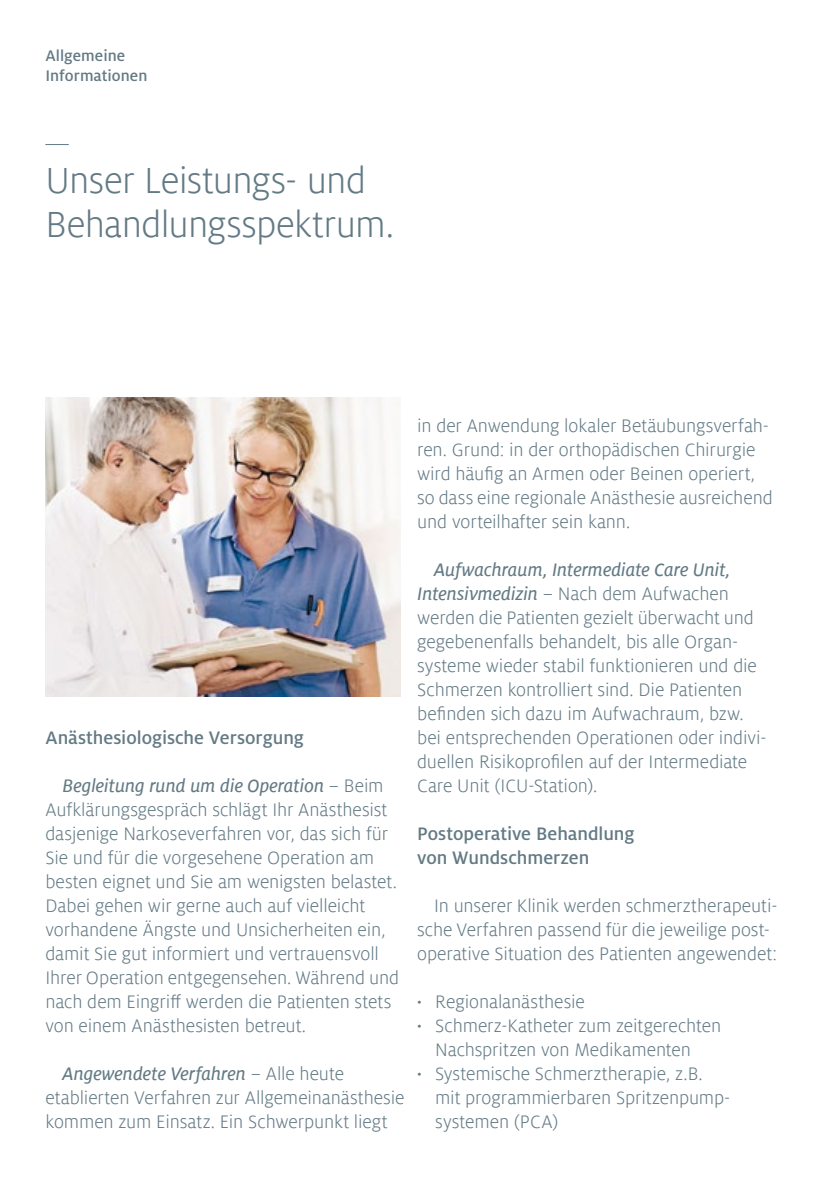
<style>
.page{position:relative;width:840px;height:1191px;background:#fff}
.page>*{position:absolute;margin:0;border:0;box-sizing:border-box;transform-origin:0 0}
.t1{font:300 40px/44px "Milo Offc";letter-spacing:-.015em;color:#637a85}
.t2{font:300 20px/24px "Milo Offc";letter-spacing:-.005em;color:#637a85}
.t3{font:italic 20px "Milo TF Text";letter-spacing:-.005em;color:#637a85}
.t4{font:500 20px/24px "Milo TF";color:#637a85}
.t5{font:500 17px/20px "Milo TF";letter-spacing:.005em;color:#637a85}
.s1{font-family:"Milo Offc";font-weight:300;font-style:normal}
.s2{font-family:"Milo TF Text";font-weight:400;font-style:italic}
.s3{font-family:"Milo TF";font-weight:500}
</style>
<div class="page">
<img style="left:45px;top:144px;width:356px;height:553px">
<p class="t5" style="left:45px;top:45px;width:103px">Allgemeine<br>Informationen</p>
<h1 class="t1" style="left:45px;top:158px;width:350px">Unser Leistungs- und<br>Behandlungsspektrum.</h1>
<p class="t4" style="left:45px;top:725px;width:260px">Anästhesiologische Versorgung</p>
<p class="t3" style="left:62px;top:775px;width:322px">Begleitung rund um die Operation <span class="s1">– Beim</span></p>
<p class="t2" style="left:45px;top:798px;width:355px">Aufklärungsgespräch schlägt Ihr Anästhesist dasjenige Narkoseverfahren vor, das sich für Sie und für die vorgesehene Operation am besten eignet und Sie am wenigsten belastet.<br>Dabei gehen wir gerne auch auf vielleicht vorhandene Ängste und Unsicherheiten ein, damit Sie gut informiert und vertrauensvoll Ihrer Operation entgegensehen. Während und nach dem Eingriff werden die Patienten stets von einem Anästhesisten betreut.</p>
<p class="t3" style="left:62px;top:1063px;width:283px">Angewendete Verfahren <span class="s1">– Alle heute</span></p>
<p class="t2" style="left:45px;top:1086px;width:360px">etablierten Verfahren zur Allgemeinanästhesie kommen zum Einsatz. Ein Schwerpunkt liegt</p>
<p class="t2" style="left:417px;top:414px;width:357px">in der Anwendung lokaler Betäubungsverfah&shy;ren. Grund: in der orthopädischen Chirurgie wird häufig an Armen oder Beinen operiert, so dass eine regionale Anästhesie ausreichend und vorteilhafter sein kann.</p>
<p class="t3" style="left:434px;top:559px;width:298px">Aufwachraum, Intermediate Care Unit,</p>
<p class="t2" style="left:417px;top:582px;width:351px"><span class="s2">Intensivmedizin</span> – Nach dem Aufwachen werden die Patienten gezielt überwacht und gegebenenfalls behandelt, bis alle Organ&shy;systeme wieder stabil funktionieren und die Schmerzen kontrolliert sind. Die Patienten befinden sich dazu im Aufwachraum, bzw. bei entsprechenden Operationen oder indivi&shy;duellen Risikoprofilen auf der Intermediate Care Unit (ICU-Station).</p>
<p class="t4" style="left:417px;top:821px;width:219px">Postoperative Behandlung von Wundschmerzen</p>
<p class="t2" style="left:417px;top:894px;width:361px;text-indent:17px">In unserer Klinik werden schmerztherapeuti&shy;sche Verfahren passend für die jeweilige post&shy;operative Situation des Patienten angewendet:</p>
<p class="t2" style="left:417px;top:990px;width:169px"><span class="s3">·</span> Regionalanästhesie</p>
<p class="t2" style="left:417px;top:1014px;width:305px"><span class="s3">·</span> Schmerz-Katheter zum zeitgerechten</p>
<p class="t2" style="left:435px;top:1038px;width:257px">Nachspritzen von Medikamenten</p>
<p class="t2" style="left:417px;top:1062px;width:287px"><span class="s3">·</span> Systemische Schmerztherapie, z.B.</p>
<p class="t2" style="left:435px;top:1086px;width:296px">mit programmierbaren Spritzenpump-</p>
<p class="t2" style="left:435px;top:1110px;width:125px">systemen (PCA)</p>
</div>
